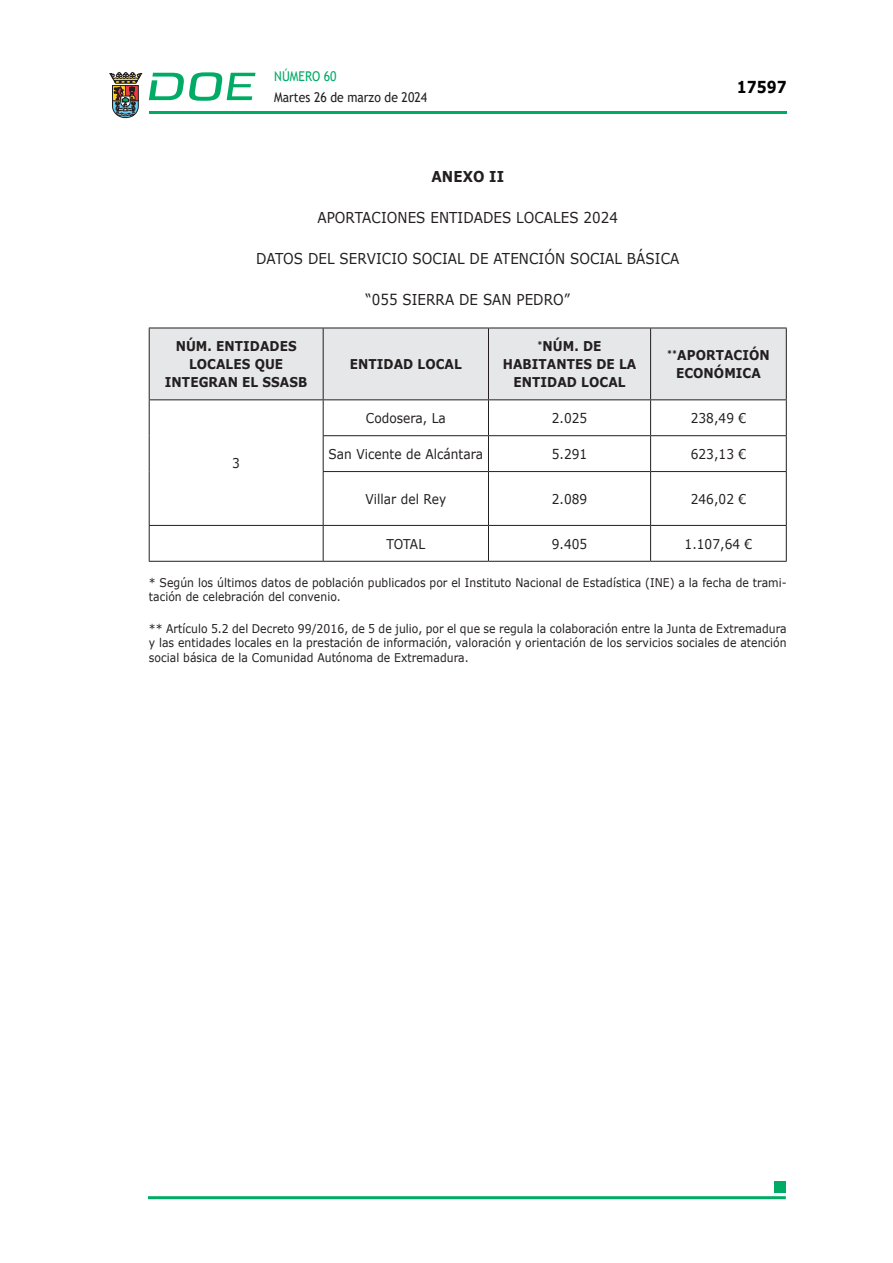
<style>
.page{position:relative;width:893px;height:1263px;background:#fff}
.page>*{position:absolute;margin:0;border:0;box-sizing:border-box;transform-origin:0 0}
.t1{font:700 16.5px "Verdana";color:#000;scale:.85 1}
.CUERPO_DE_TEXTO{font:15px "Verdana";letter-spacing:.005em;color:#231f20;scale:.9 1}
.CUERPO_DE_TEXTO-2{font:700 15px "Verdana";letter-spacing:.005em;color:#231f20;scale:.9 1}
.TABLATITULO{font:700 13.5px "Verdana";letter-spacing:.005em;color:#231f20;scale:.9 1}
.CUERPO_DE_TEXTO-3{font:13.5px "Verdana";letter-spacing:.005em;color:#231f20;scale:.9 1}
.t2{font:13.5px "Trebuchet MS";color:#231f20;scale:.9 1}
.t3{font:13.5px "Trebuchet MS";color:#00ab67;scale:.9 1}
.CUERPO_DE_TEXTO-4{font:12px/14.4px "Verdana";letter-spacing:.005em;color:#231f20;scale:.9 1}
</style>
<div class="page">
<hr style="left:149px;top:111px;width:638px;height:3px;background:#00ab66">
<svg style="left:109px;top:72px;width:33px;height:46px"></svg>
<svg style="left:149px;top:72px;width:106px;height:29px"></svg>
<hr style="left:148px;top:1196px;width:638px;height:3px;background:#00ab66">
<div style="left:775px;top:1181px;width:11px;height:11px;background:#00ab66"></div>
<div style="left:150px;top:329px;width:636px;height:70px;background:#e6e7e9"></div>
<hr style="left:149px;top:328px;width:174px;height:1px;background:#231f20">
<hr style="left:149px;top:328px;width:1px;height:71px;background:#231f20">
<hr style="left:323px;top:328px;width:165px;height:1px;background:#231f20">
<hr style="left:323px;top:328px;width:1px;height:71px;background:#231f20">
<hr style="left:488px;top:328px;width:163px;height:1px;background:#231f20">
<hr style="left:488px;top:328px;width:1px;height:71px;background:#231f20">
<hr style="left:651px;top:328px;width:136px;height:1px;background:#231f20">
<hr style="left:650px;top:328px;width:1px;height:71px;background:#231f20">
<hr style="left:786px;top:328px;width:1px;height:71px;background:#231f20">
<hr style="left:149px;top:399px;width:174px;height:1px;background:#231f20">
<hr style="left:149px;top:400px;width:1px;height:36px;background:#231f20">
<hr style="left:149px;top:436px;width:1px;height:36px;background:#231f20">
<hr style="left:149px;top:472px;width:1px;height:53px;background:#231f20">
<hr style="left:323px;top:399px;width:165px;height:1px;background:#231f20">
<hr style="left:323px;top:400px;width:1px;height:35px;background:#231f20">
<hr style="left:488px;top:399px;width:163px;height:1px;background:#231f20">
<hr style="left:488px;top:400px;width:1px;height:35px;background:#231f20">
<hr style="left:651px;top:399px;width:136px;height:1px;background:#231f20">
<hr style="left:650px;top:400px;width:1px;height:35px;background:#231f20">
<hr style="left:786px;top:400px;width:1px;height:35px;background:#231f20">
<hr style="left:323px;top:435px;width:165px;height:1px;background:#231f20">
<hr style="left:323px;top:436px;width:1px;height:35px;background:#231f20">
<hr style="left:488px;top:435px;width:163px;height:1px;background:#231f20">
<hr style="left:488px;top:436px;width:1px;height:35px;background:#231f20">
<hr style="left:651px;top:435px;width:136px;height:1px;background:#231f20">
<hr style="left:650px;top:436px;width:1px;height:35px;background:#231f20">
<hr style="left:786px;top:436px;width:1px;height:35px;background:#231f20">
<hr style="left:323px;top:471px;width:165px;height:1px;background:#231f20">
<hr style="left:323px;top:472px;width:1px;height:53px;background:#231f20">
<hr style="left:488px;top:471px;width:163px;height:1px;background:#231f20">
<hr style="left:488px;top:472px;width:1px;height:53px;background:#231f20">
<hr style="left:651px;top:471px;width:136px;height:1px;background:#231f20">
<hr style="left:650px;top:472px;width:1px;height:53px;background:#231f20">
<hr style="left:786px;top:472px;width:1px;height:53px;background:#231f20">
<hr style="left:149px;top:525px;width:174px;height:1px;background:#231f20">
<hr style="left:149px;top:526px;width:1px;height:35px;background:#231f20">
<hr style="left:323px;top:525px;width:165px;height:1px;background:#231f20">
<hr style="left:323px;top:526px;width:1px;height:35px;background:#231f20">
<hr style="left:488px;top:525px;width:163px;height:1px;background:#231f20">
<hr style="left:488px;top:526px;width:1px;height:35px;background:#231f20">
<hr style="left:651px;top:525px;width:136px;height:1px;background:#231f20">
<hr style="left:650px;top:526px;width:1px;height:35px;background:#231f20">
<hr style="left:786px;top:526px;width:1px;height:35px;background:#231f20">
<hr style="left:149px;top:561px;width:174px;height:1px;background:#231f20">
<hr style="left:323px;top:561px;width:165px;height:1px;background:#231f20">
<hr style="left:488px;top:561px;width:163px;height:1px;background:#231f20">
<hr style="left:651px;top:561px;width:136px;height:1px;background:#231f20">
<p class="t3" style="left:274px;top:67px;width:71px">NÚMERO 60</p>
<p class="t2" style="left:274px;top:88px;width:171px">Martes 26 de marzo de 2024</p>
<h1 class="t1" style="left:737px;top:75px;width:60px">17597</h1>
<p class="CUERPO_DE_TEXTO-2" style="left:431px;top:165px;width:82px">ANEXO II</p>
<p class="CUERPO_DE_TEXTO" style="left:317px;top:207px;width:336px">APORTACIONES ENTIDADES LOCALES 2024</p>
<p class="CUERPO_DE_TEXTO" style="left:256px;top:248px;width:472px">DATOS DEL SERVICIO SOCIAL DE ATENCIÓN SOCIAL BÁSICA</p>
<p class="CUERPO_DE_TEXTO" style="left:365px;top:289px;width:229px">“055 SIERRA DE SAN PEDRO”</p>
<p class="TABLATITULO" style="left:176px;top:337px;width:136px">NÚM. ENTIDADES</p>
<p class="TABLATITULO" style="left:189px;top:355px;width:106px">LOCALES QUE</p>
<p class="TABLATITULO" style="left:165px;top:373px;width:160px">INTEGRAN EL SSASB</p>
<p class="TABLATITULO" style="left:537px;top:337px;width:73px"><sup>*</sup>NÚM. DE</p>
<p class="TABLATITULO" style="left:503px;top:355px;width:150px">HABITANTES DE LA</p>
<p class="TABLATITULO" style="left:513px;top:373px;width:126px">ENTIDAD LOCAL</p>
<p class="TABLATITULO" style="left:667px;top:346px;width:115px"><sup>**</sup>APORTACIÓN</p>
<p class="TABLATITULO" style="left:676px;top:364px;width:96px">ECONÓMICA</p>
<p class="TABLATITULO" style="left:350px;top:355px;width:126px">ENTIDAD LOCAL</p>
<p class="CUERPO_DE_TEXTO-3" style="left:366px;top:409px;width:90px">Codosera, La</p>
<p class="CUERPO_DE_TEXTO-3" style="left:552px;top:409px;width:41px">2.025</p>
<p class="CUERPO_DE_TEXTO-3" style="left:691px;top:409px;width:63px">238,49 €</p>
<p class="CUERPO_DE_TEXTO-3" style="left:329px;top:445px;width:173px">San Vicente de Alcántara</p>
<p class="CUERPO_DE_TEXTO-3" style="left:552px;top:445px;width:41px">5.291</p>
<p class="CUERPO_DE_TEXTO-3" style="left:691px;top:445px;width:63px">623,13 €</p>
<p class="CUERPO_DE_TEXTO-3" style="left:365px;top:489px;width:91px">Villar del Rey</p>
<p class="CUERPO_DE_TEXTO-3" style="left:552px;top:489px;width:41px">2.089</p>
<p class="CUERPO_DE_TEXTO-3" style="left:691px;top:489px;width:63px">246,02 €</p>
<p class="CUERPO_DE_TEXTO-3" style="left:387px;top:534px;width:44px">TOTAL</p>
<p class="CUERPO_DE_TEXTO-3" style="left:552px;top:534px;width:41px">9.405</p>
<p class="CUERPO_DE_TEXTO-3" style="left:685px;top:534px;width:77px">1.107,64 €</p>
<p class="CUERPO_DE_TEXTO-4" style="left:149px;top:575px;width:710px">* Según los últimos datos de población publicados por el Instituto Nacional de Estadística (INE) a la fecha de trami&shy;tación de celebración del convenio.</p>
<p class="CUERPO_DE_TEXTO-4" style="left:149px;top:621px;width:710px;text-align:justify">** Artículo 5.2 del Decreto 99/2016, de 5 de julio, por el que se regula la colaboración entre la Junta de Extremadura y las entidades locales en la prestación de información, valoración y orientación de los servicios sociales de atención social básica de la Comunidad Autónoma de Extremadura.</p>
<p class="CUERPO_DE_TEXTO-3" style="left:232px;top:454px;width:10px">3</p>
</div>
